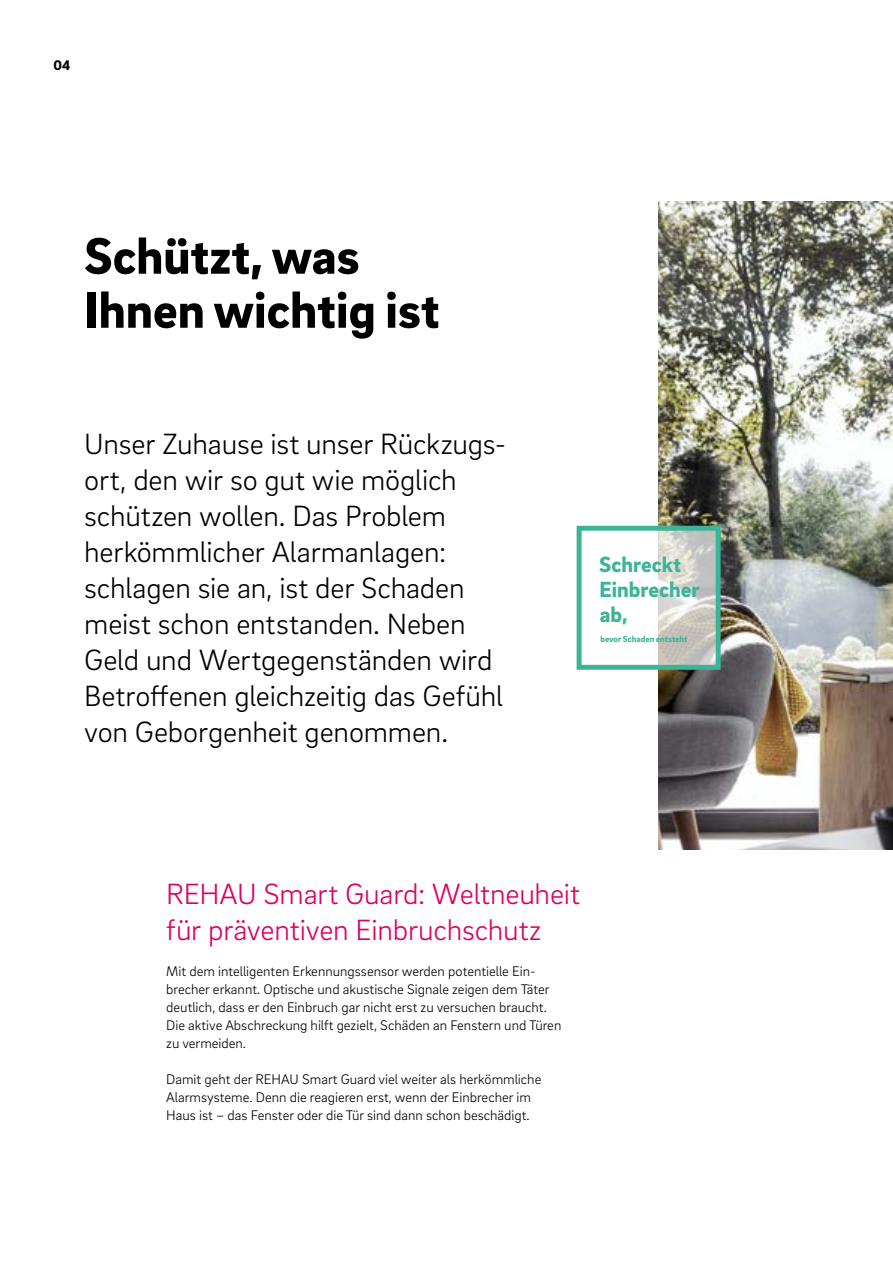
<style>
.page{position:relative;width:893px;height:1263px;background:#fff}
.page>*{position:absolute;margin:0;border:0;box-sizing:border-box;transform-origin:0 0}
.t1{font:900 52.5px/54px "Brix Sans";color:#000}
.t2{font:300 30px/36px "Brix Sans";letter-spacing:-.005em;color:#000}
.t3{font:300 30px/36px "Brix Sans";letter-spacing:-.005em;color:#dd0060}
.t4{font:900 22.5px/24.8px "Brix Sans";color:#3db497}
.t5{font:300 14.25px/18px "Brix Sans";color:#000}
.t6{font:900 14.25px "Brix Sans";color:#000}
.t7{font:900 9px "Brix Sans";color:#3db497}
</style>
<div class="page">
<img style="left:659px;top:202px;width:234px;height:648px">
<svg style="left:658px;top:532px;width:57px;height:132px;background:#d2d0cb"></svg>
<div style="left:577px;top:526px;width:144px;height:144px;border:5px solid #3db497"></div>
<p class="t6" style="left:53px;top:56px;width:18px">04</p>
<h1 class="t1" style="left:84px;top:226px;width:357px">Schützt, was<br>Ihnen wichtig ist</h1>
<p class="t2" style="left:84px;top:424px;width:424px">Unser Zuhause ist unser Rückzugs&shy;ort, den wir so gut wie möglich schützen wollen. Das Problem herkömmlicher Alarmanlagen: schlagen sie an, ist der Schaden meist schon entstanden. Neben<br>Geld und Wertgegenständen wird<br>Betroffenen gleichzeitig das Gefühl von Geborgenheit genommen.</p>
<h3 class="t4" style="left:599px;top:551px;width:102px">Schreckt<br>Einbrecher ab,</h3>
<p class="t7" style="left:600px;top:633px;width:88px">bevor Schaden entsteht</p>
<h2 class="t3" style="left:166px;top:874px;width:415px">REHAU Smart Guard: Weltneuheit für präventiven Einbruchschutz</h2>
<p class="t5" style="left:166px;top:961px;width:397px">Mit dem intelligenten Erkennungssensor werden potentielle Ein&shy;brecher erkannt. Optische und akustische Signale zeigen dem Täter deutlich, dass er den Einbruch gar nicht erst zu versuchen braucht.<br>Die aktive Abschreckung hilft gezielt, Schäden an Fenstern und Türen zu vermeiden.</p>
<p class="t5" style="left:166px;top:1069px;width:377px">Damit geht der REHAU Smart Guard viel weiter als herkömmliche<br>Alarmsysteme. Denn die reagieren erst, wenn der Einbrecher im<br>Haus ist – das Fenster oder die Tür sind dann schon beschädigt.</p>
</div>
